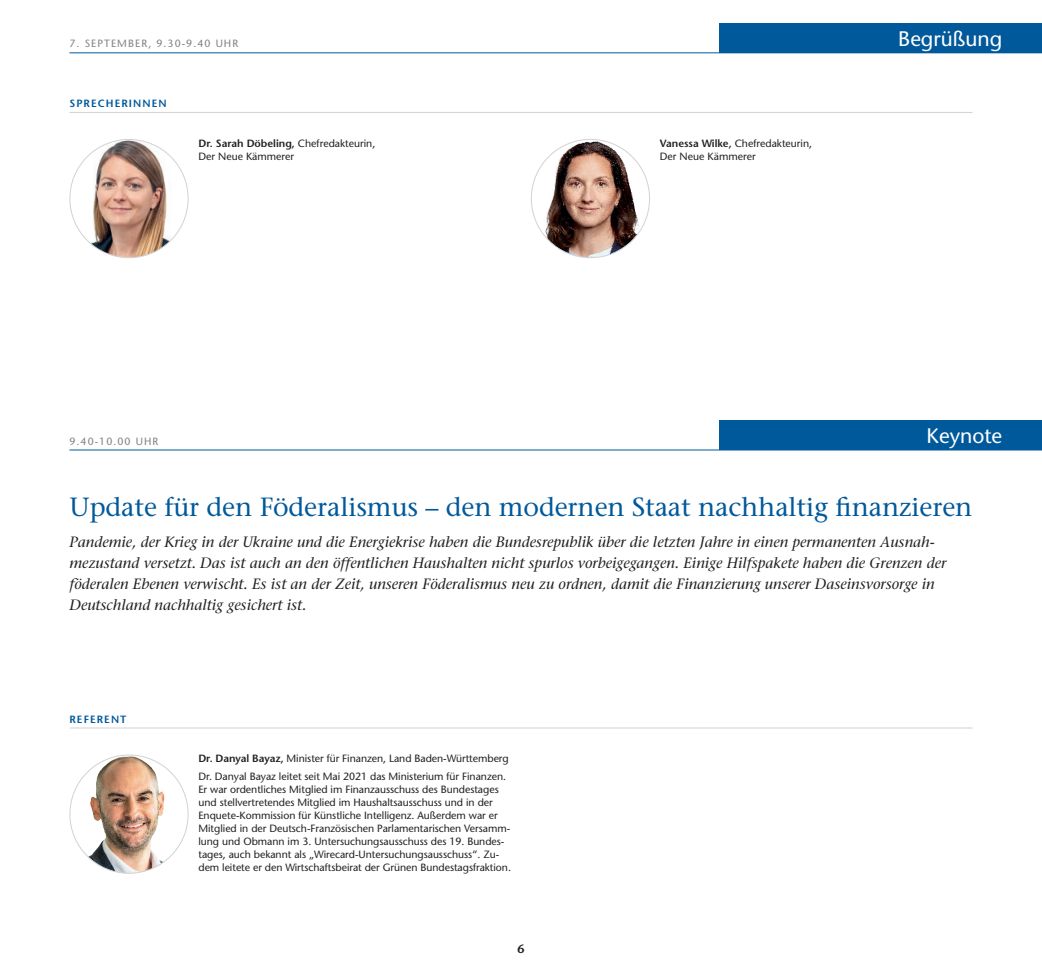
<style>
.page{position:relative;width:1042px;height:978px;background:#fff}
.page>*{position:absolute;margin:0;border:0;box-sizing:border-box;transform-origin:0 0}
.Titel-02-Blau{font:500 26.25px "Stone Serif Std";letter-spacing:-.005em;color:#00599b}
.Rubrik-Titel{font:500 21px "Stone Sans Std";color:#fff}
.Teaser{font:italic 500 14.88px/21px "Stone Serif Std";color:#231f20}
.t1{font:600 12.25px "Stone Sans Std";color:#231f20}
.StoneSans-Medium-6pt_-_bis_Komma_fett{font:500 10.5px/13px "Stone Sans Std";letter-spacing:-.005em;color:#231f20}
.Rubrik-Datum_Zeit{font:500 10.5px "Stone Sans Std";letter-spacing:.1em;color:#808285}
.Linie-Referent_usw{font:600 10.5px "Stone Sans Std";letter-spacing:.1em;color:#00599b}
.s1{font-weight:600}
</style>
<div class="page">
<hr style="left:69px;top:449px;width:973px;height:1px;background:#00599b">
<div style="left:719px;top:420px;width:323px;height:30px;background:#00599b"></div>
<hr style="left:69px;top:52px;width:973px;height:1px;background:#00599b">
<div style="left:719px;top:23px;width:323px;height:30px;background:#00599b"></div>
<img style="left:531px;top:139px;width:118px;height:119px;border-radius:59px">
<img style="left:70px;top:139px;width:118px;height:119px;border-radius:59px">
<img style="left:70px;top:754px;width:118px;height:119px;border-radius:59px">
<hr style="left:69px;top:727px;width:903px;height:1px;background:#d1d2d4">
<hr style="left:69px;top:112px;width:903px;height:1px;background:#d1d2d4">
<p class="Rubrik-Datum_Zeit" style="left:69px;top:38px;width:170px">7. SEPTEMBER, 9.30-9.40 UHR</p>
<p class="Rubrik-Titel" style="left:898px;top:26px;width:105px">Begrüßung</p>
<p class="Linie-Referent_usw" style="left:69px;top:97px;width:99px">SPRECHERINNEN</p>
<p class="StoneSans-Medium-6pt_-_bis_Komma_fett" style="left:198px;top:137px;width:178px"><span class="s1">Dr. Sarah Döbeling,</span> Chefredakteurin,<br>Der Neue Kämmerer</p>
<p class="StoneSans-Medium-6pt_-_bis_Komma_fett" style="left:660px;top:137px;width:154px"><span class="s1">Vanessa Wilke,</span> Chefredakteurin,<br>Der Neue Kämmerer</p>
<p class="Rubrik-Datum_Zeit" style="left:69px;top:434px;width:90px">9.40-10.00 UHR</p>
<p class="Rubrik-Titel" style="left:926px;top:423px;width:77px">Keynote</p>
<p class="Titel-02-Blau" style="left:69px;top:491px;width:904px">Update für den Föderalismus – den modernen Staat nachhaltig finanzieren</p>
<p class="Teaser" style="left:69px;top:531px;width:878px">Pandemie, der Krieg in der Ukraine und die Energiekrise haben die Bundesrepublik über die letzten Jahre in einen permanenten Ausnah&shy;mezustand versetzt. Das ist auch an den öffentlichen Haushalten nicht spurlos vorbeigegangen. Einige Hilfspakete haben die Grenzen der föderalen Ebenen verwischt. Es ist an der Zeit, unseren Föderalismus neu zu ordnen, damit die Finanzierung unserer Daseinsvorsorge in Deutschland nachhaltig gesichert ist.</p>
<p class="Linie-Referent_usw" style="left:69px;top:712px;width:59px">REFERENT</p>
<p class="StoneSans-Medium-6pt_-_bis_Komma_fett" style="left:198px;top:752px;width:312px"><span class="s1">Dr. Danyal Bayaz,</span> Minister für Finanzen, Land Baden-Württemberg</p>
<p class="StoneSans-Medium-6pt_-_bis_Komma_fett" style="left:198px;top:770px;width:314px">Dr. Danyal Bayaz leitet seit Mai 2021 das Ministerium für Finanzen.<br>Er war ordentliches Mitglied im Finanzausschuss des Bundestages und stellvertretendes Mitglied im Haushaltsausschuss und in der Enquete-Kommission für Künstliche Intelligenz. Außerdem war er Mitglied in der Deutsch-Französischen Parlamentarischen Versamm&shy;lung und Obmann im 3. Untersuchungsausschuss des 19. Bundes&shy;tages, auch bekannt als „Wirecard-Untersuchungsausschuss“. Zu&shy;dem leitete er den Wirtschaftsbeirat der Grünen Bundestagsfraktion.</p>
<p class="t1" style="left:517px;top:941px;width:9px">6</p>
</div>
